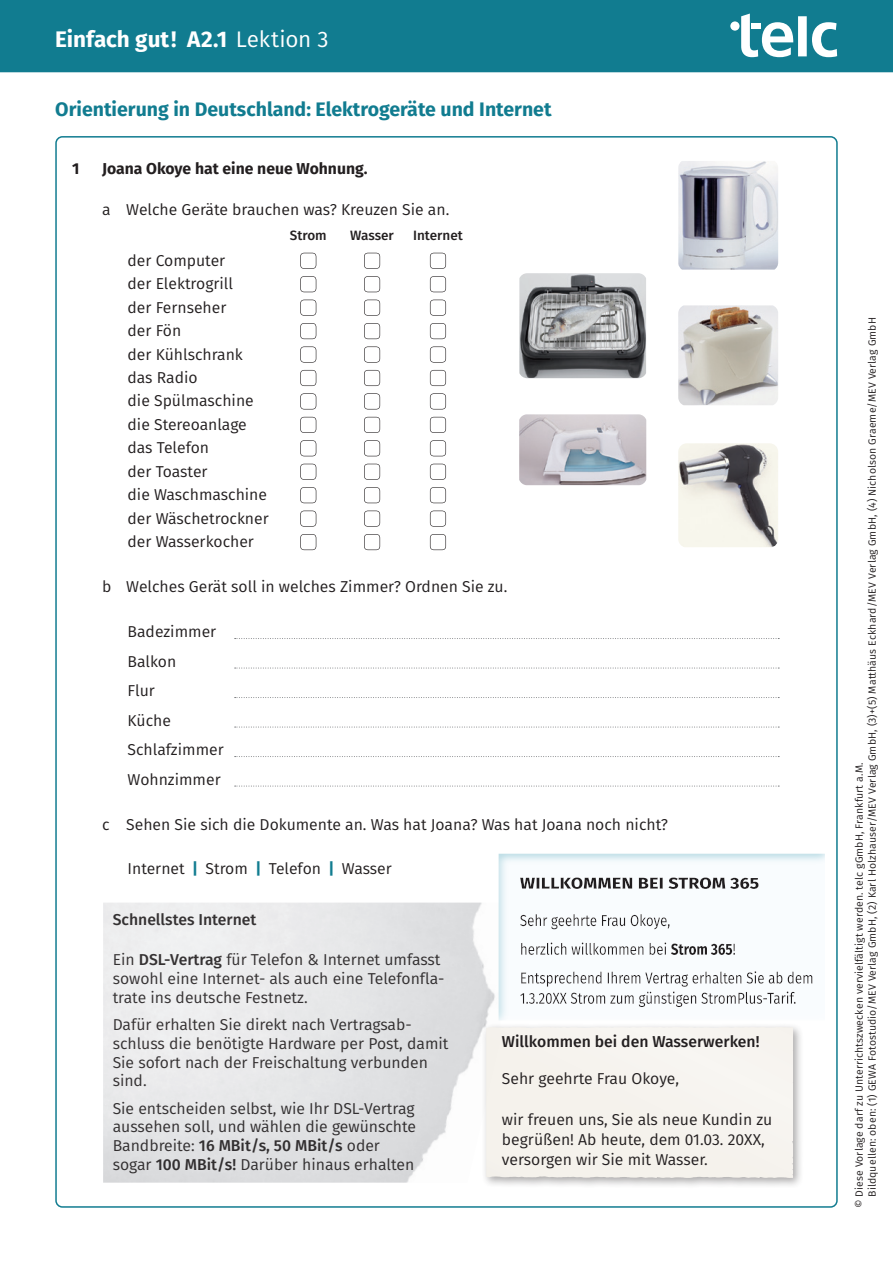
<style>
.page{position:relative;width:893px;height:1263px;background:#fff}
.page>*{position:absolute;margin:0;border:0;box-sizing:border-box;transform-origin:0 0}
.t1{font:700 22.5px "Fira Sans";color:#fff}
.t2{font:700 19.5px "Fira Sans";color:#117c90}
.t3{font:15.75px/23.4px "Fira Sans";color:#231f20}
.t4{font:500 15.75px "Fira Sans";color:#231f20}
.t5{font:700 15.75px "Fira Sans";color:#231f20}
.t6{font:500 13.5px "Fira Sans";color:#231f20}
.t7{font:10.5px/12.8px "Fira Sans";letter-spacing:.01em;color:#231f20}
.s1{font-weight:400}
.s2{font-weight:700;color:#117c90}
.s3{font-weight:500}
</style>
<div class="page">
<div style="left:0;top:0;width:893px;height:72px;background:#117c90"></div>
<svg style="left:300px;top:253px;width:16px;height:16px"></svg>
<svg style="left:364px;top:253px;width:16px;height:16px"></svg>
<svg style="left:430px;top:253px;width:16px;height:16px"></svg>
<svg style="left:300px;top:276px;width:16px;height:16px"></svg>
<svg style="left:364px;top:276px;width:16px;height:16px"></svg>
<svg style="left:430px;top:276px;width:16px;height:16px"></svg>
<svg style="left:300px;top:300px;width:16px;height:16px"></svg>
<svg style="left:364px;top:300px;width:16px;height:16px"></svg>
<svg style="left:430px;top:300px;width:16px;height:16px"></svg>
<svg style="left:300px;top:323px;width:16px;height:16px"></svg>
<svg style="left:364px;top:323px;width:16px;height:16px"></svg>
<svg style="left:430px;top:323px;width:16px;height:16px"></svg>
<svg style="left:300px;top:346px;width:16px;height:17px"></svg>
<svg style="left:364px;top:346px;width:16px;height:17px"></svg>
<svg style="left:430px;top:346px;width:16px;height:17px"></svg>
<svg style="left:300px;top:370px;width:16px;height:16px"></svg>
<svg style="left:364px;top:370px;width:16px;height:16px"></svg>
<svg style="left:430px;top:370px;width:16px;height:16px"></svg>
<svg style="left:300px;top:393px;width:16px;height:16px"></svg>
<svg style="left:364px;top:393px;width:16px;height:16px"></svg>
<svg style="left:430px;top:393px;width:16px;height:16px"></svg>
<svg style="left:300px;top:417px;width:16px;height:16px"></svg>
<svg style="left:364px;top:417px;width:16px;height:16px"></svg>
<svg style="left:430px;top:417px;width:16px;height:16px"></svg>
<svg style="left:300px;top:440px;width:16px;height:16px"></svg>
<svg style="left:364px;top:440px;width:16px;height:16px"></svg>
<svg style="left:430px;top:440px;width:16px;height:16px"></svg>
<svg style="left:300px;top:464px;width:16px;height:16px"></svg>
<svg style="left:364px;top:464px;width:16px;height:16px"></svg>
<svg style="left:430px;top:464px;width:16px;height:16px"></svg>
<svg style="left:300px;top:487px;width:16px;height:16px"></svg>
<svg style="left:364px;top:487px;width:16px;height:16px"></svg>
<svg style="left:430px;top:487px;width:16px;height:16px"></svg>
<svg style="left:300px;top:511px;width:16px;height:16px"></svg>
<svg style="left:364px;top:511px;width:16px;height:16px"></svg>
<svg style="left:430px;top:511px;width:16px;height:16px"></svg>
<svg style="left:300px;top:534px;width:16px;height:16px"></svg>
<svg style="left:364px;top:534px;width:16px;height:16px"></svg>
<svg style="left:430px;top:534px;width:16px;height:16px"></svg>
<svg style="left:235px;top:638px;width:544px;height:1px"></svg>
<svg style="left:235px;top:668px;width:544px;height:1px"></svg>
<svg style="left:235px;top:697px;width:544px;height:1px"></svg>
<svg style="left:235px;top:727px;width:544px;height:1px"></svg>
<svg style="left:235px;top:756px;width:544px;height:1px"></svg>
<svg style="left:235px;top:786px;width:544px;height:1px"></svg>
<img style="left:678px;top:161px;width:100px;height:109px">
<img style="left:519px;top:273px;width:127px;height:105px">
<img style="left:678px;top:443px;width:100px;height:104px">
<img style="left:519px;top:414px;width:127px;height:71px">
<img style="left:103px;top:902px;width:392px;height:280px">
<img style="left:678px;top:305px;width:100px;height:100px">
<div style="left:100px;top:904px;width:355px;height:273px;background:#e6e7e8"></div>
<div style="left:496px;top:847px;width:337px;height:174px;background:#6cb5c5;opacity:.75"></div>
<div style="left:481px;top:1022px;width:323px;height:167px;background:#231f20;opacity:.65"></div>
<svg style="left:601px;top:1027px;width:162px;height:1px"></svg>
<svg style="left:741px;top:14px;width:52px;height:43px"></svg>
<div style="left:798px;top:16px;width:9px;height:40px;background:#fff"></div>
<svg style="left:812px;top:22px;width:25px;height:35px"></svg>
<div style="left:730px;top:21px;width:9px;height:10px;background:#fff;border-radius:50%"></div>
<div style="left:752px;top:23px;width:9px;height:6px;background:#fff"></div>
<h1 class="t1" style="left:55px;top:20px;width:275px">Einfach gut! A2.1 <span class="s1">Lektion 3</span></h1>
<p class="t2" style="left:55px;top:93px;width:498px">Orientierung in Deutschland: Elektrogeräte und Internet</p>
<p class="t5" style="left:72px;top:155px;width:9px">1</p>
<p class="t5" style="left:102px;top:155px;width:267px">Joana Okoye hat eine neue Wohnung.</p>
<p class="t3" style="left:102px;top:197px;width:349px">a Welche Geräte brauchen was? Kreuzen Sie an.</p>
<p class="t6" style="left:290px;top:225px;width:38px">Strom</p>
<p class="t6" style="left:350px;top:225px;width:45px">Wasser</p>
<p class="t6" style="left:413px;top:225px;width:51px">Internet</p>
<p class="t3" style="left:128px;top:248px;width:143px">der Computer<br>der Elektrogrill<br>der Fernseher<br>der Fön<br>der Kühlschrank das Radio<br>die Spülmaschine die Stereoanlage das Telefon<br>der Toaster<br>die Waschmaschine der Wäschetrockner der Wasserkocher</p>
<p class="t3" style="left:102px;top:574px;width:407px">b Welches Gerät soll in welches Zimmer? Ordnen Sie zu.</p>
<p class="t3" style="left:128px;top:617px;width:98px;line-height:29.5px">Badezimmer<br>Balkon<br>Flur<br>Küche<br>Schlafzimmer<br>Wohnzimmer</p>
<p class="t3" style="left:102px;top:812px;width:567px">c Sehen Sie sich die Dokumente an. Was hat Joana? Was hat Joana noch nicht?</p>
<p class="t3" style="left:128px;top:857px;width:266px">Internet <span class="s2">|</span> Strom <span class="s2">|</span> Telefon <span class="s2">|</span> Wasser</p>
<p class="t4" style="left:113px;top:907px;width:145px">Schnellstes Internet</p>
<p class="t3" style="left:113px;top:950px;width:333px;line-height:18.8px">Ein <span class="s3">DSL-Vertrag</span> für Telefon &amp; Internet umfasst sowohl eine Internet- als auch eine Telefonfla&shy;trate ins deutsche Festnetz.</p>
<p class="t3" style="left:113px;top:1015px;width:337px;line-height:18.8px">Dafür erhalten Sie direkt nach Vertragsab&shy;schluss die benötigte Hardware per Post, damit Sie sofort nach der Freischaltung verbunden sind.</p>
<p class="t3" style="left:113px;top:1098px;width:305px;line-height:18.8px">Sie entscheiden selbst, wie Ihr DSL-Vertrag aussehen soll, und wählen die gewünschte Bandbreite: <span class="s3">16 MBit/s, 50 MBit/s</span> oder sogar <span class="s3">100 MBit/s!</span> Darüber hinaus erhalten</p>
<p class="t4" style="left:502px;top:1029px;width:259px">Willkommen bei den Wasserwerken!</p>
<p class="t3" style="left:502px;top:1067px;width:179px">Sehr geehrte Frau Okoye,</p>
<p class="t3" style="left:502px;top:1109px;width:272px;line-height:20.2px">wir freuen uns, Sie als neue Kundin zu begrüßen! Ab heute, dem 01.03. 20XX, versorgen wir Sie mit Wasser.</p>
<p class="t7" style="left:853px;top:1197px;width:881px;text-indent:-12px;rotate:-90deg">© Diese Vorlage darf zu Unterrichtszwecken vervielfältigt werden. telc gGmbH, Frankfurt a.M.<br>Bildquellen: oben: (1) GEWA Fotostudio/MEV Verlag GmbH, (2) Karl Holzhauser/MEV Verlag GmbH, (3)+(5) Matthäus Eckhard/MEV Verlag GmbH, (4) Nicholson Graeme/MEV Verlag GmbH</p>
</div>
